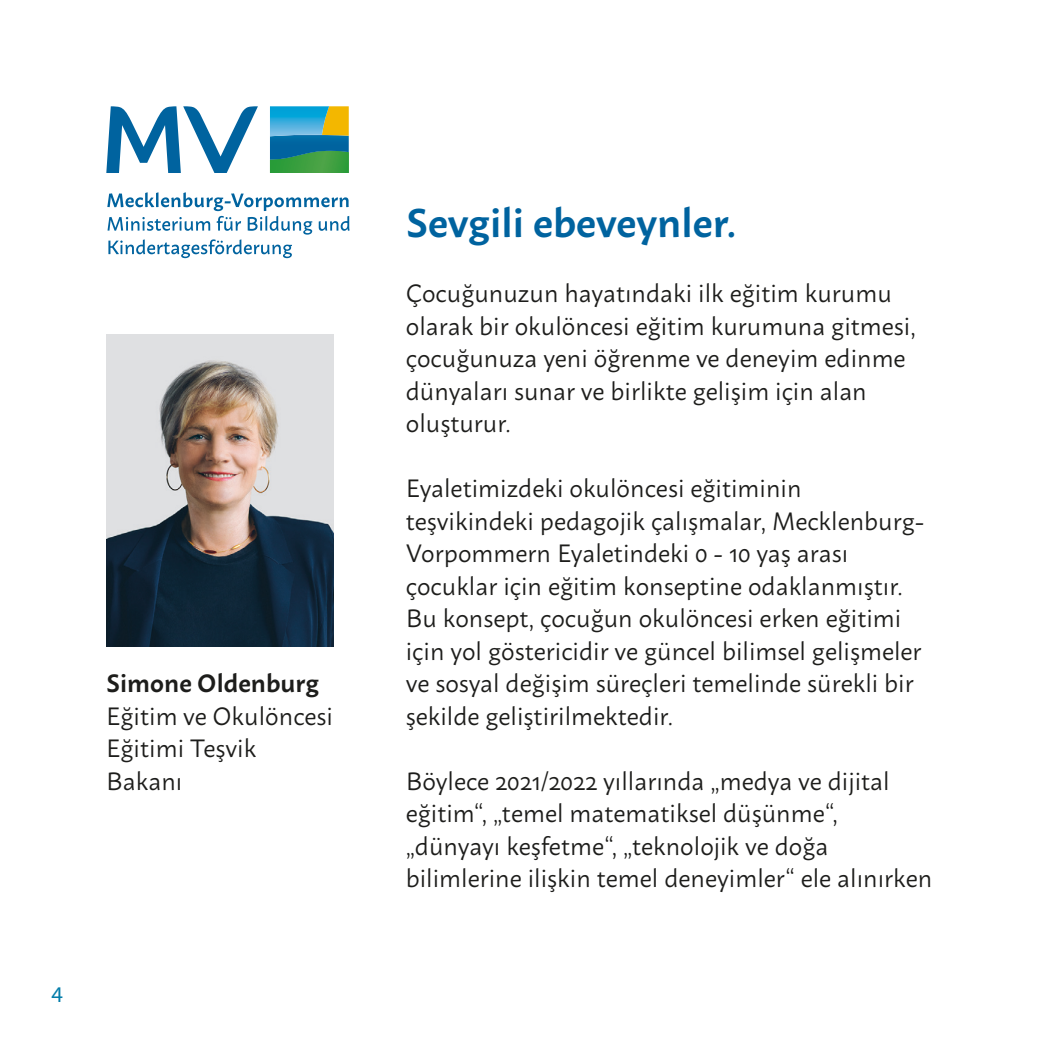
<style>
.page{position:relative;width:1049px;height:1049px;background:#fff}
.page>*{position:absolute;margin:0;border:0;box-sizing:border-box;transform-origin:0 0}
.Überschrift_1{font:600 40px "Macho";color:#00639f}
.Fließtext{font:25px/32.5px "Macho";color:#1d1d1b}
.t1{font:22.5px "Myriad Pro";color:#047daa}
.s1{font-weight:600}
</style>
<div class="page">
<svg style="left:107px;top:192px;width:243px;height:66px"></svg>
<svg style="left:270px;top:106px;width:79px;height:54px;background:#439594"></svg>
<svg style="left:106px;top:106px;width:152px;height:67px"></svg>
<img style="left:106px;top:335px;width:227px;height:312px">
<p class="Fließtext" style="left:106px;top:665px;width:228px"><span class="s1">Simone Oldenburg<br></span>Eğitim ve Okulöncesi<br>Eğitimi Teşvik<br>Bakanı</p>
<p class="t1" style="left:51px;top:980px;width:13px">4</p>
<p class="Überschrift_1" style="left:406px;top:187px;width:332px">Sevgili ebeveynler.</p>
<p class="Fließtext" style="left:406px;top:275px;width:512px">Çocuğunuzun hayatındaki ilk eğitim kurumu olarak bir okulöncesi eğitim kurumuna gitmesi, çocuğunuza yeni öğrenme ve deneyim edinme dünyaları sunar ve birlikte gelişim için alan oluşturur.</p>
<p class="Fließtext" style="left:406px;top:470px;width:520px">Eyaletimizdeki okulöncesi eğitiminin teşvikindeki pedagojik çalışmalar, Mecklenburg-Vorpommern Eyaletindeki 0 - 10 yaş arası çocuklar için eğitim konseptine odaklanmıştır.<br>Bu konsept, çocuğun okulöncesi erken eğitimi için yol göstericidir ve güncel bilimsel gelişmeler ve sosyal değişim süreçleri temelinde sürekli bir şekilde geliştirilmektedir.</p>
<p class="Fließtext" style="left:406px;top:762px;width:528px">Böylece 2021/2022 yıllarında „medya ve dijital eğitim“, „temel matematiksel düşünme“, „dünyayı keşfetme“, „teknolojik ve doğa bilimlerine ilişkin temel deneyimler“ ele alınırken</p>
</div>
